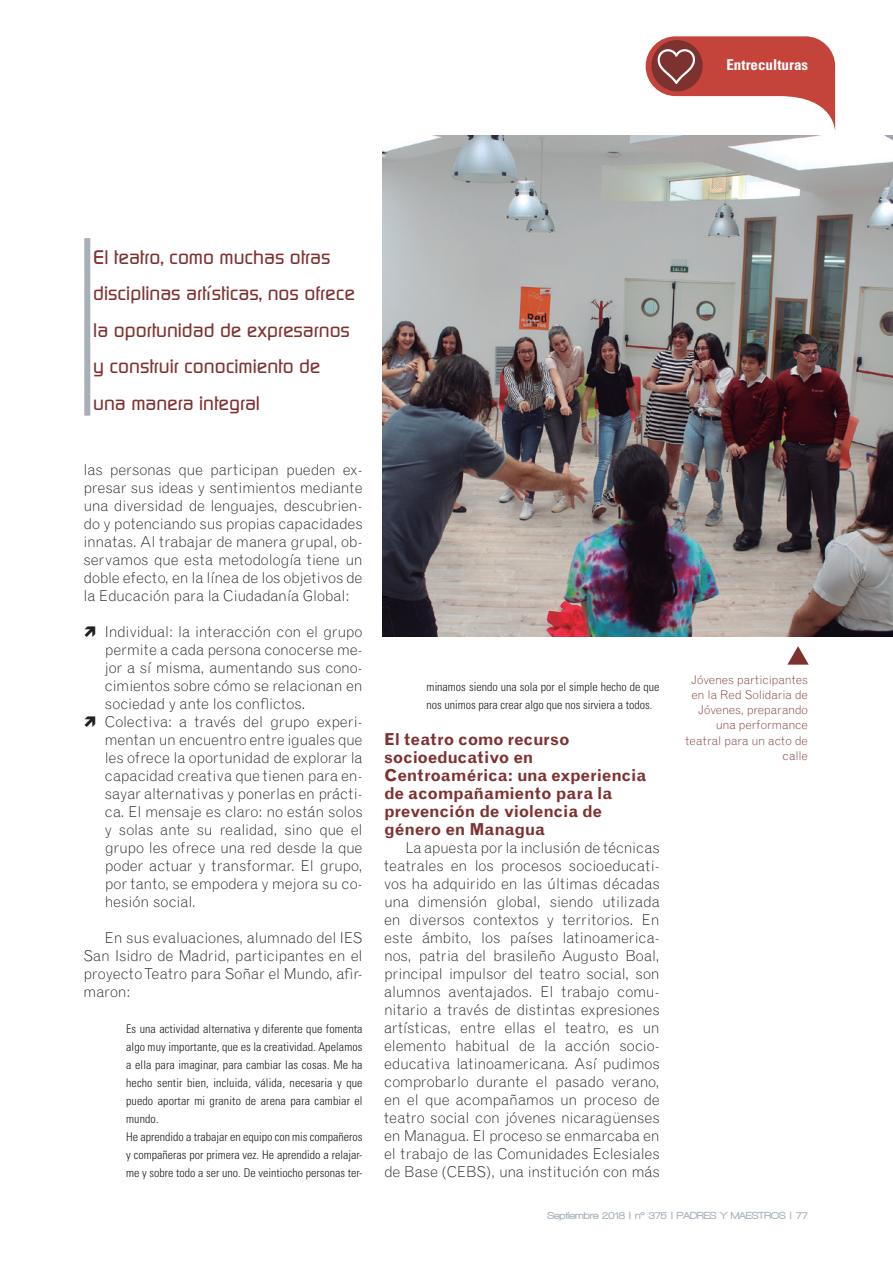
<style>
.page{position:relative;width:893px;height:1263px;background:#fff}
.page>*{position:absolute;margin:0;border:0;box-sizing:border-box;transform-origin:0 0}
.t1{font:500 19.5px/36.5px "Continuum";color:#7e3230}
.t2{font:700 16.5px/18px "Grotesque";letter-spacing:-.015em;color:#7e3230}
.t3{font:300 15px/18px "Grotesque";letter-spacing:-.01em;color:#231f20;text-align:justify}
.t4{font:700 condensed 15px "Univers";color:#fff}
.t5{font:300 condensed 12px/18px "Univers";letter-spacing:.01em;color:#231f20}
.t6{font:300 12px/15px "Grotesque";letter-spacing:-.01em;color:#7e3230;text-align:right}
.t7{font:900 10.5px "Walkway";color:#a9b3ba}
</style>
<div class="page">
<svg style="left:646px;top:36px;width:189px;height:94px"></svg>
<img style="left:383px;top:135px;width:510px;height:502px">
<svg style="left:787px;top:646px;width:22px;height:19px"></svg>
<div style="left:84px;top:238px;width:6px;height:178px;background:#a6afb5"></div>
<p class="t4" style="left:726px;top:56px;width:83px">Entreculturas</p>
<h1 class="t1" style="left:93px;top:238px;width:263px">El teatro, como muchas otras disciplinas artísticas, nos ofrece la oportunidad de expresarnos y construir conocimiento de una manera integral</h1>
<p class="t3" style="left:84px;top:460px;width:280px">las personas que participan pueden ex&shy;presar sus ideas y sentimientos mediante una diversidad de lenguajes, descubrien&shy;do y potenciando sus propias capacidades innatas. Al trabajar de manera grupal, ob&shy;servamos que esta metodología tiene un doble efecto, en la línea de los objetivos de la Educación para la Ciudadanía Global:</p>
<p class="t3" style="left:105px;top:622px;width:259px;text-align:left">Individual: la interacción con el grupo permite a cada persona conocerse me&shy;jor a sí misma, aumentando sus cono&shy;cimientos sobre cómo se relacionan en sociedad y ante los conflictos.<br>Colectiva: a través del grupo experi&shy;mentan un encuentro entre iguales que les ofrece la oportunidad de explorar la capacidad creativa que tienen para en&shy;sayar alternativas y ponerlas en prácti&shy;ca. El mensaje es claro: no están solos y solas ante su realidad, sino que el grupo les ofrece una red desde la que poder actuar y transformar. El grupo, por tanto, se empodera y mejora su co&shy;hesión social.</p>
<p class="t3" style="left:84px;top:928px;width:280px;text-indent:21px">En sus evaluaciones, alumnado del IES San Isidro de Madrid, participantes en el proyecto Teatro para Soñar el Mundo, afir&shy;maron:</p>
<p class="t5" style="left:126px;top:1019px;width:238px">Es una actividad alternativa y diferente que fomenta algo muy importante, que es la creatividad. Apelamos a ella para imaginar, para cambiar las cosas. Me ha hecho sentir bien, incluida, válida, necesaria y que puedo aportar mi granito de arena para cambiar el mundo.<br>He aprendido a trabajar en equipo con mis compañeros y compañeras por primera vez. He aprendido a relajar&shy;me y sobre todo a ser uno. De veintiocho personas ter-</p>
<p class="t5" style="left:427px;top:677px;width:234px">minamos siendo una sola por el simple hecho de que nos unimos para crear algo que nos sirviera a todos.</p>
<p class="t2" style="left:384px;top:730px;width:264px">El teatro como recurso socioeducativo en<br>Centroamérica: una experiencia de acompañamiento para la prevención de violencia de género en Managua</p>
<p class="t3" style="left:384px;top:838px;width:277px;text-indent:21px">La apuesta por la inclusión de técnicas teatrales en los procesos socioeducati&shy;vos ha adquirido en las últimas décadas una dimensión global, siendo utilizada en diversos contextos y territorios. En este ámbito, los países latinoamerica&shy;nos, patria del brasileño Augusto Boal, principal impulsor del teatro social, son alumnos aventajados. El trabajo comu&shy;nitario a través de distintas expresiones artísticas, entre ellas el teatro, es un elemento habitual de la acción socio&shy;educativa latinoamericana. Así pudimos comprobarlo durante el pasado verano, en el que acompañamos un proceso de teatro social con jóvenes nicaragüenses en Managua. El proceso se enmarcaba en el trabajo de las Comunidades Eclesiales de Base (CEBS), una institución con más</p>
<p class="t6" style="left:685px;top:673px;width:124px">Jóvenes participantes en la Red Solidaria de<br>Jóvenes, preparando una performance teatral para un acto de calle</p>
<p class="t7" style="left:547px;top:1209px;width:262px">Septiembre 2018 | nº 375 | PADRES Y MAESTROS | 77</p>
</div>
